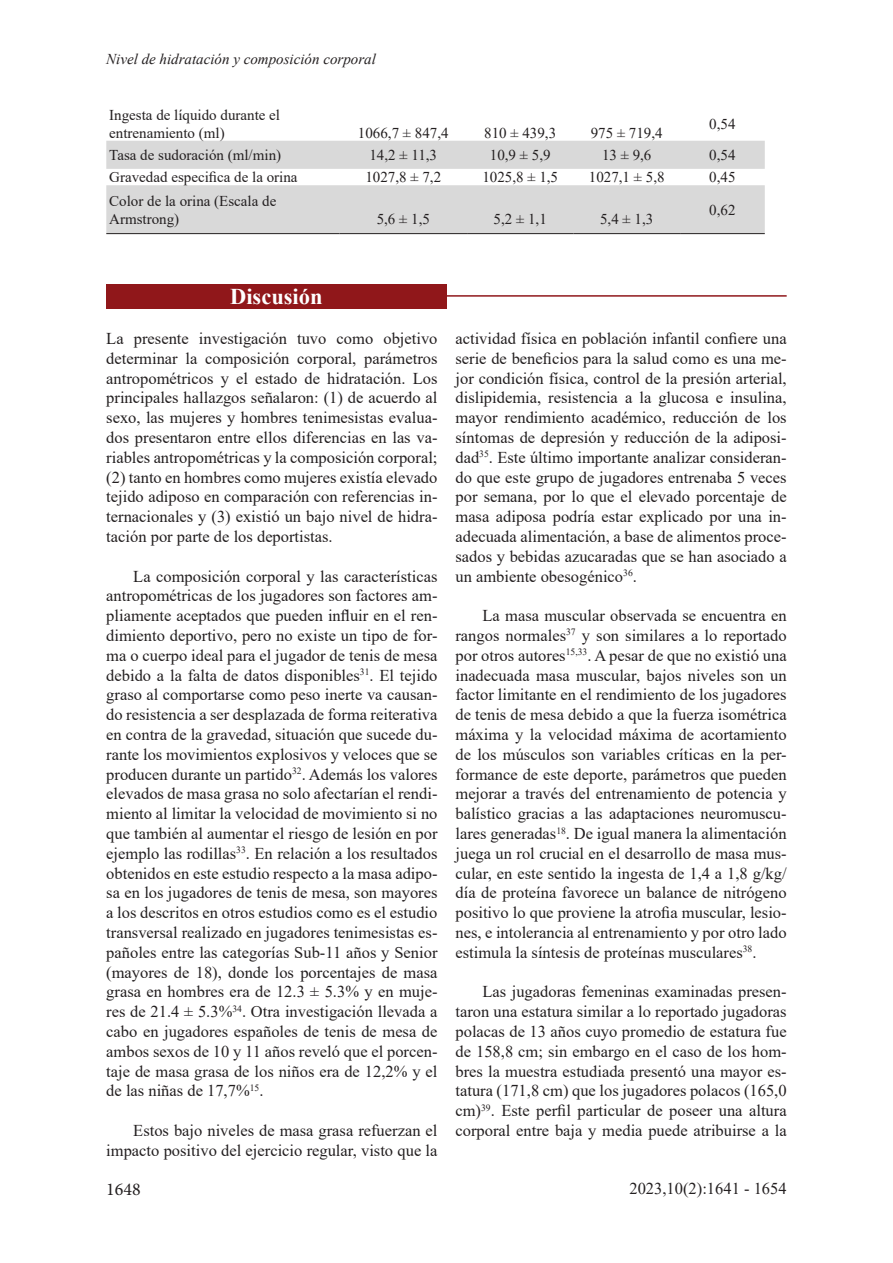
<style>
.page{position:relative;width:893px;height:1263px;background:#fff}
.page>*{position:absolute;margin:0;border:0;box-sizing:border-box;transform-origin:0 0}
.secciones{font:700 22.5px "Times New Roman";color:#fff}
.t1{font:18px "Minion Pro";color:#231f20}
.t2{font:16.5px/19.8px "Times New Roman";color:#231f20;text-align:justify}
.t3{font:15px/18px "Times New Roman";color:#231f20}
.t4{font:italic 15px "Times New Roman";color:#231f20}
</style>
<div class="page">
<svg style="left:106px;top:141px;width:659px;height:92px;fill:#d9d9d9"></svg>
<hr style="left:106px;top:233px;width:233px;height:1px;background:#231f20">
<hr style="left:339px;top:233px;width:128px;height:1px;background:#231f20">
<hr style="left:467px;top:233px;width:106px;height:1px;background:#231f20">
<hr style="left:573px;top:233px;width:107px;height:1px;background:#231f20">
<hr style="left:680px;top:233px;width:85px;height:1px;background:#231f20">
<div style="left:106px;top:284px;width:340px;height:25px;background:#90171a"></div>
<hr style="left:446px;top:295px;width:341px;height:2px;background:#8f171a">
<p class="t4" style="left:106px;top:48px;width:271px">Nivel de hidratación y composición corporal</p>
<p class="t3" style="left:109px;top:105px;width:172px">Ingesta de líquido durante el entrenamiento (ml)</p>
<p class="t3" style="left:358px;top:123px;width:92px">1066,7 ± 847,4</p>
<p class="t3" style="left:484px;top:123px;width:73px">810 ± 439,3</p>
<p class="t3" style="left:591px;top:123px;width:73px">975 ± 719,4</p>
<p class="t3" style="left:709px;top:114px;width:28px">0,54</p>
<p class="t3" style="left:109px;top:145px;width:173px">Tasa de sudoración (ml/min)</p>
<p class="t3" style="left:369px;top:145px;width:69px">14,2 ± 11,3</p>
<p class="t3" style="left:490px;top:145px;width:62px">10,9 ± 5,9</p>
<p class="t3" style="left:602px;top:145px;width:51px">13 ± 9,6</p>
<p class="t3" style="left:709px;top:145px;width:28px">0,54</p>
<p class="t3" style="left:109px;top:168px;width:190px">Gravedad especifica de la orina</p>
<p class="t3" style="left:365px;top:168px;width:77px">1027,8 ± 7,2</p>
<p class="t3" style="left:482px;top:168px;width:77px">1025,8 ± 1,5</p>
<p class="t3" style="left:589px;top:168px;width:77px">1027,1 ± 5,8</p>
<p class="t3" style="left:709px;top:168px;width:28px">0,45</p>
<p class="t3" style="left:109px;top:191px;width:169px">Color de la orina (Escala de<br>Armstrong)</p>
<p class="t3" style="left:709px;top:200px;width:28px">0,62</p>
<p class="t3" style="left:377px;top:209px;width:55px">5,6 ± 1,5</p>
<p class="t3" style="left:494px;top:209px;width:55px">5,2 ± 1,1</p>
<p class="t3" style="left:600px;top:209px;width:55px">5,4 ± 1,3</p>
<p class="secciones" style="left:230px;top:280px;width:94px">Discusión</p>
<p class="t2" style="left:106px;top:328px;width:333px">La presente investigación tuvo como objetivo determinar la composición corporal, parámetros antropométricos y el estado de hidratación. Los principales hallazgos señalaron: (1) de acuerdo al sexo, las mujeres y hombres tenimesistas evalua&shy;dos presentaron entre ellos diferencias en las va&shy;riables antropométricas y la composición corporal; (2) tanto en hombres como mujeres existía elevado tejido adiposo en comparación con referencias in&shy;ternacionales y (3) existió un bajo nivel de hidra&shy;tación por parte de los deportistas.</p>
<p class="t2" style="left:106px;top:566px;width:333px;text-indent:27px">La composición corporal y las características antropométricas de los jugadores son factores am&shy;pliamente aceptados que pueden influir en el ren&shy;dimiento deportivo, pero no existe un tipo de for&shy;ma o cuerpo ideal para el jugador de tenis de mesa debido a la falta de datos disponibles<sup>31</sup>. El tejido graso al comportarse como peso inerte va causan&shy;do resistencia a ser desplazada de forma reiterativa en contra de la gravedad, situación que sucede du&shy;rante los movimientos explosivos y veloces que se producen durante un partido<sup>32</sup>. Además los valores elevados de masa grasa no solo afectarían el rendi&shy;miento al limitar la velocidad de movimiento si no que también al aumentar el riesgo de lesión en por ejemplo las rodillas<sup>33</sup>. En relación a los resultados obtenidos en este estudio respecto a la masa adipo&shy;sa en los jugadores de tenis de mesa, son mayores a los descritos en otros estudios como es el estudio transversal realizado en jugadores tenimesistas es&shy;pañoles entre las categorías Sub-11 años y Senior (mayores de 18), donde los porcentajes de masa grasa en hombres era de 12.3 ± 5.3% y en muje&shy;res de 21.4 ± 5.3%<sup>34</sup>. Otra investigación llevada a cabo en jugadores españoles de tenis de mesa de ambos sexos de 10 y 11 años reveló que el porcen&shy;taje de masa grasa de los niños era de 12,2% y el de las niñas de 17,7%<sup>15</sup>.</p>
<p class="t2" style="left:106px;top:1120px;width:333px;text-align:right">Estos bajo niveles de masa grasa refuerzan el impacto positivo del ejercicio regular, visto que la</p>
<p class="t2" style="left:455px;top:328px;width:333px">actividad física en población infantil confiere una serie de beneficios para la salud como es una me&shy;jor condición física, control de la presión arterial, dislipidemia, resistencia a la glucosa e insulina, mayor rendimiento académico, reducción de los síntomas de depresión y reducción de la adiposi&shy;dad<sup>35</sup>. Este último importante analizar consideran&shy;do que este grupo de jugadores entrenaba 5 veces por semana, por lo que el elevado porcentaje de masa adiposa podría estar explicado por una in&shy;adecuada alimentación, a base de alimentos proce&shy;sados y bebidas azucaradas que se han asociado a un ambiente obesogénico<sup>36</sup>.</p>
<p class="t2" style="left:455px;top:605px;width:333px;text-indent:27px">La masa muscular observada se encuentra en rangos normales<sup>37</sup> y son similares a lo reportado por otros autores<sup>15,33</sup>. A pesar de que no existió una inadecuada masa muscular, bajos niveles son un factor limitante en el rendimiento de los jugadores de tenis de mesa debido a que la fuerza isométrica máxima y la velocidad máxima de acortamiento de los músculos son variables críticas en la per&shy;formance de este deporte, parámetros que pueden mejorar a través del entrenamiento de potencia y balístico gracias a las adaptaciones neuromuscu&shy;lares generadas<sup>18</sup>. De igual manera la alimentación juega un rol crucial en el desarrollo de masa mus&shy;cular, en este sentido la ingesta de 1,4 a 1,8 g/kg/ día de proteína favorece un balance de nitrógeno positivo lo que proviene la atrofia muscular, lesio&shy;nes, e intolerancia al entrenamiento y por otro lado estimula la síntesis de proteínas musculares<sup>38</sup>.</p>
<p class="t2" style="left:455px;top:981px;width:333px;text-indent:27px">Las jugadoras femeninas examinadas presen&shy;taron una estatura similar a lo reportado jugadoras polacas de 13 años cuyo promedio de estatura fue de 158,8 cm; sin embargo en el caso de los hom&shy;bres la muestra estudiada presentó una mayor es&shy;tatura (171,8 cm) que los jugadores polacos (165,0 cm)<sup>39</sup>. Este perfil particular de poseer una altura corporal entre baja y media puede atribuirse a la</p>
<p class="t1" style="left:106px;top:1177px;width:36px">1648</p>
<p class="t2" style="left:629px;top:1178px;width:159px">2023,10(2):1641 - 1654</p>
</div>
